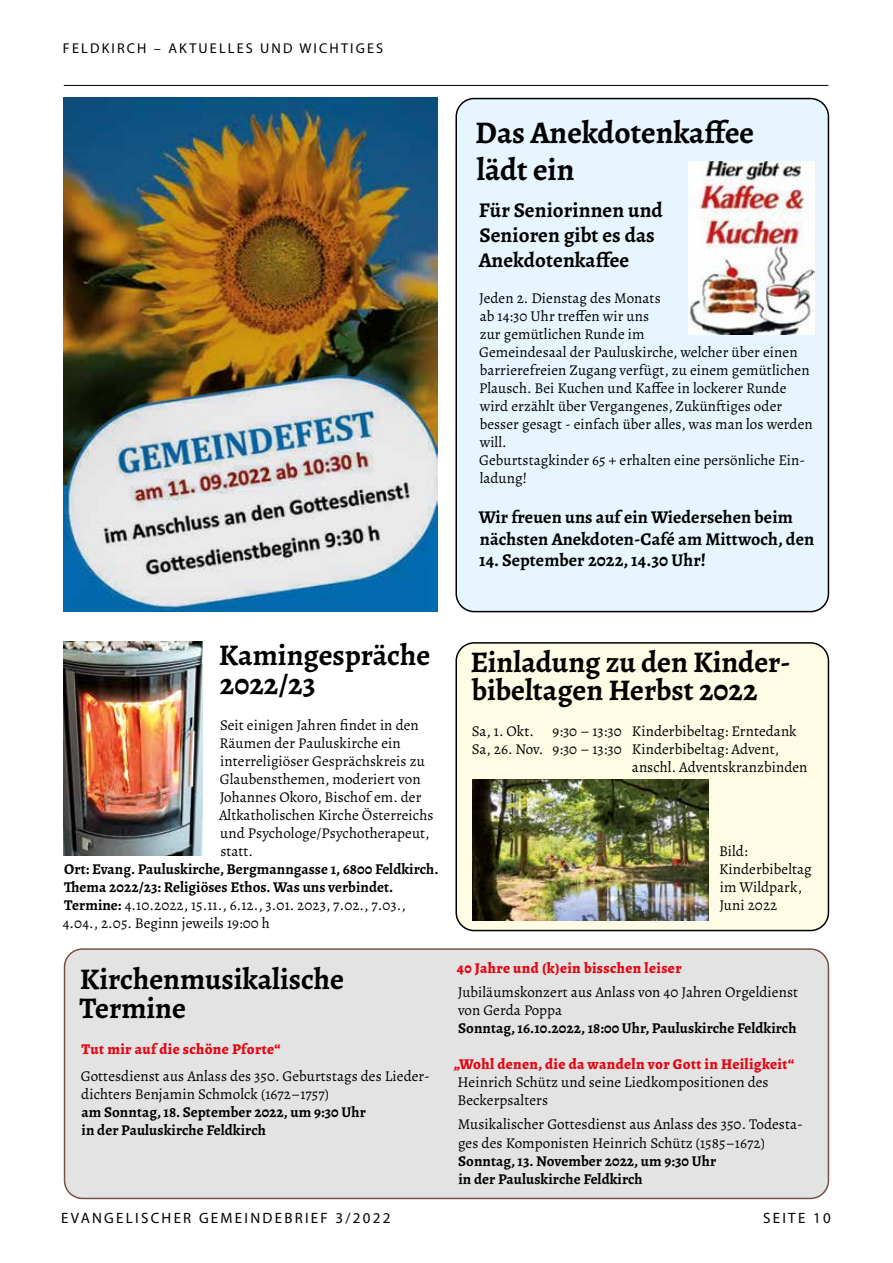
<style>
.page{position:relative;width:893px;height:1263px;background:#fff}
.page>*{position:absolute;margin:0;border:0;box-sizing:border-box;transform-origin:0 0}
.t1{font:700 31.5px/37.8px "Alegreya";color:#000}
.t2{font:700 30px/28.8px "Alegreya";color:#000}
.t3{font:700 21px/25.2px "Alegreya";letter-spacing:.005em;color:#000}
.t4{font:700 18px/21.6px "Alegreya";letter-spacing:.005em;color:#000}
.t5{font:15px/18px "Alegreya";letter-spacing:.005em;color:#000}
.t6{font:700 15px/18px "Alegreya";letter-spacing:.005em;color:#000}
.t7{font:800 15px "Alegreya";letter-spacing:.025em;color:#e30613}
.t8{font:15px "Myriad Pro";letter-spacing:.15em;color:#000}
.t9{font:14.25px "Myriad Pro";letter-spacing:.15em;color:#000}
.s1{font-weight:400}
</style>
<div class="page">
<div style="left:456px;top:643px;width:372px;height:287px;background:#fffce5;border-radius:18px"></div>
<div style="left:455px;top:642px;width:374px;height:289px;border:2px solid #000;border-radius:18px"></div>
<div style="left:65px;top:949px;width:763px;height:249px;background:#e3e3e3;border-radius:18px"></div>
<div style="left:64px;top:948px;width:765px;height:251px;border:2px solid #7a4f45;border-radius:18px"></div>
<hr style="left:64px;top:85px;width:764px;height:1px;background:#000">
<img style="left:64px;top:641px;width:139px;height:215px">
<div style="left:456px;top:99px;width:372px;height:513px;background:#e6f5fe;border-radius:18px"></div>
<div style="left:455px;top:98px;width:374px;height:514px;border:2px solid #000;border-radius:18px"></div>
<img style="left:688px;top:162px;width:126px;height:173px">
<img style="left:64px;top:98px;width:373px;height:513px">
<img style="left:472px;top:780px;width:237px;height:140px">
<p class="t9" style="left:63px;top:40px;width:322px">FELDKIRCH – AKTUELLES UND WICHTIGES</p>
<h1 class="t1" style="left:475px;top:113px;width:280px">Das Anekdotenkaffee lädt ein</h1>
<h3 class="t3" style="left:479px;top:197px;width:186px">Für Seniorinnen und<br>Senioren gibt es das<br>Anekdotenkaffee</h3>
<p class="t5" style="left:479px;top:289px;width:335px">Jeden 2. Dienstag des Monats<br>ab 14:30 Uhr treffen wir uns<br>zur gemütlichen Runde im<br>Gemeindesaal der Pauluskirche, welcher über einen barrierefreien Zugang verfügt, zu einem gemütlichen Plausch. Bei Kuchen und Kaffee in lockerer Runde wird erzählt über Vergangenes, Zukünftiges oder besser gesagt - einfach über alles, was man los werden will.<br>Geburtstagkinder 65 + erhalten eine persönliche Ein&shy;ladung!</p>
<p class="t4" style="left:479px;top:506px;width:337px">Wir freuen uns auf ein Wiedersehen beim nächsten Anekdoten-Café am Mittwoch, den</p>
<p class="t4" style="left:479px;top:549px;width:228px">14. September 2022, 14.30 Uhr!</p>
<h2 class="t2" style="left:219px;top:640px;width:213px">Kamingespräche<br>2022/23</h2>
<p class="t5" style="left:219px;top:716px;width:216px">Seit einigen Jahren findet in den<br>Räumen der Pauluskirche ein interreligiöser Gesprächskreis zu<br>Glaubensthemen, moderiert von<br>Johannes Okoro, Bischof em. der<br>Altkatholischen Kirche Österreichs und Psychologe/Psychotherapeut, statt.</p>
<p class="t6" style="left:63px;top:860px;width:377px">Ort: Evang. Pauluskirche, Bergmanngasse 1, 6800 Feldkirch.<br>Thema 2022/23: Religiöses Ethos. Was uns verbindet.<br>Termine: <span class="s1">4.10.2022, 15.11., 6.12., 3.01. 2023, 7.02., 7.03., 4.04., 2.05. Beginn jeweils 19:00 h</span></p>
<h2 class="t2" style="left:80px;top:964px;width:266px">Kirchenmusikalische<br>Termine</h2>
<p class="t7" style="left:82px;top:1037px;width:201px">Tut mir auf die schöne Pforte“</p>
<p class="t5" style="left:81px;top:1066px;width:350px">Gottesdienst aus Anlass des 350. Geburtstags des Lieder&shy;dichters Benjamin Schmolck (1672–1757)</p>
<p class="t6" style="left:82px;top:1102px;width:286px">am Sonntag, 18. September 2022, um 9:30 Uhr in der Pauluskirche Feldkirch</p>
<h2 class="t2" style="left:471px;top:646px;width:322px">Einladung zu den Kinder&shy;bibeltagen Herbst 2022</h2>
<p class="t5" style="left:472px;top:722px;width:326px">Sa, 1. Okt. 9:30 – 13:30 Kinderbibeltag: Erntedank</p>
<p class="t5" style="left:472px;top:740px;width:309px">Sa, 26. Nov. 9:30 – 13:30 Kinderbibeltag: Advent,</p>
<p class="t5" style="left:632px;top:758px;width:177px">anschl. Adventskranzbinden</p>
<p class="t5" style="left:719px;top:842px;width:94px">Bild:<br>Kinderbibeltag im Wildpark,<br>Juni 2022</p>
<p class="t7" style="left:457px;top:957px;width:226px">40 Jahre und (k)ein bisschen leiser</p>
<p class="t5" style="left:458px;top:983px;width:342px">Jubiläumskonzert aus Anlass von 40 Jahren Orgeldienst von Gerda Poppa</p>
<p class="t6" style="left:458px;top:1019px;width:340px">Sonntag, 16.10.2022, 18:00 Uhr, Pauluskirche Feldkirch</p>
<p class="t7" style="left:454px;top:1053px;width:342px">„Wohl denen, die da wandeln vor Gott in Heiligkeit“</p>
<p class="t5" style="left:457px;top:1073px;width:313px">Heinrich Schütz und seine Liedkompositionen des<br>Beckerpsalters</p>
<p class="t5" style="left:458px;top:1115px;width:347px">Musikalischer Gottesdienst aus Anlass des 350. Todesta&shy;ges des Komponisten Heinrich Schütz (1585–1672)</p>
<p class="t6" style="left:458px;top:1151px;width:259px">Sonntag, 13. November 2022, um 9:30 Uhr in der Pauluskirche Feldkirch</p>
<p class="t8" style="left:61px;top:1209px;width:331px">EVANGELISCHER GEMEINDEBRIEF 3/2022</p>
<p class="t8" style="left:763px;top:1209px;width:69px">SEITE 10</p>
</div>
